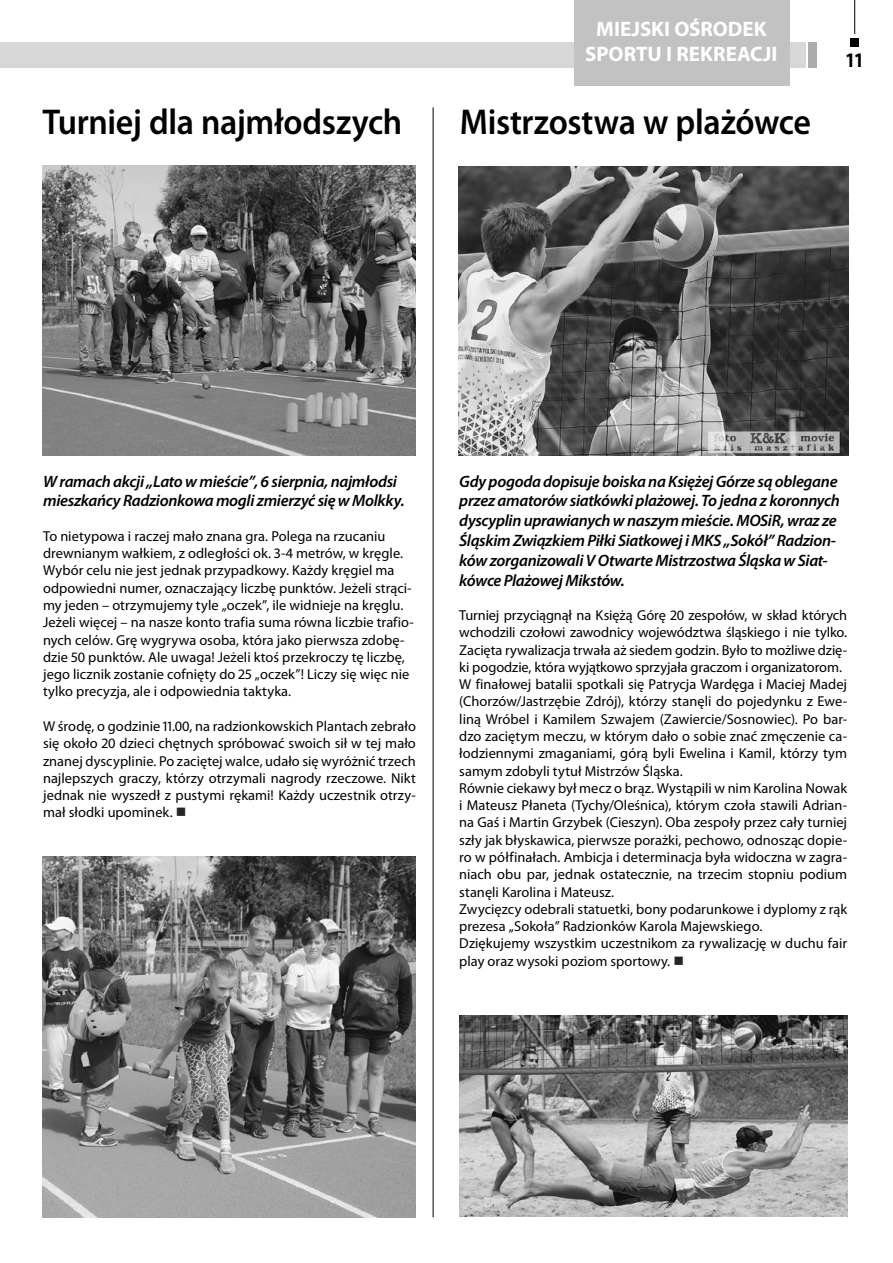
<style>
.page{position:relative;width:893px;height:1263px;background:#fff}
.page>*{position:absolute;margin:0;border:0;box-sizing:border-box;transform-origin:0 0}
.t1{font:600 36px "Myriad Pro";letter-spacing:-.01em;color:#000;scale:.94 1}
.t2{font:700 21px/25.2px "Myriad Pro";color:#fff;text-align:center}
.t3{font:700 20.85px "Myriad Pro";color:#000;scale:.9 1}
.t4{font:italic 600 16.5px/19.8px "Myriad Pro";letter-spacing:-.02em;color:#000}
.t5{font:14.4px/17.2px "Myriad Pro";color:#000}
.s1{color:#242424}
</style>
<div class="page">
<div style="left:0;top:43px;width:806px;height:25px;background:#d7d7d7"></div>
<hr style="left:854px;top:0;width:1px;height:34px;background:#000">
<div style="left:850px;top:38px;width:9px;height:9px;background:#000"></div>
<div style="left:808px;top:43px;width:8px;height:25px;background:#acacac"></div>
<div style="left:574px;top:0;width:216px;height:85px;background:#c2c2c2"></div>
<hr style="left:433px;top:107px;width:1px;height:1110px;background:#000">
<img style="left:43px;top:166px;width:373px;height:289px">
<img style="left:458px;top:167px;width:390px;height:288px">
<img style="left:459px;top:1015px;width:388px;height:201px">
<img style="left:43px;top:857px;width:373px;height:360px">
<h2 class="t2" style="left:585px;top:15px;width:194px">MIEJSKI OŚRODEK<br>SPORTU I REKREACJI</h2>
<h1 class="t1" style="left:43px;top:99px;width:384px">Turniej dla najmłodszych</h1>
<h1 class="t1" style="left:460px;top:99px;width:375px">Mistrzostwa w plażówce</h1>
<h3 class="t3" style="left:845px;top:46px;width:23px">11</h3>
<p class="t4" style="left:43px;top:471px;width:363px">W ramach akcji „Lato w mieście”, 6 sierpnia, najmłodsi mieszkańcy Radzionkowa mogli zmierzyć się w Molkky.</p>
<p class="t5" style="left:43px;top:527px;width:372px">To nietypowa i raczej mało znana gra. Polega na rzucaniu drewnianym wałkiem, z odległości ok. 3-4 metrów, w kręgle.<br>Wybór celu nie jest jednak przypadkowy. Każdy kręgiel ma odpowiedni numer, oznaczający liczbę punktów. Jeżeli strąci&shy;my jeden – otrzymujemy tyle „oczek”, ile widnieje na kręglu.<br>Jeżeli więcej – na nasze konto trafia suma równa liczbie trafio&shy;nych celów. Grę wygrywa osoba, która jako pierwsza zdobę&shy;dzie 50 punktów. Ale uwaga! Jeżeli ktoś przekroczy tę liczbę, jego licznik zostanie cofnięty do 25 „oczek”! Liczy się więc nie tylko precyzja, ale i odpowiednia taktyka.</p>
<p class="t5" style="left:43px;top:717px;width:374px;text-align:justify">W środę, o godzinie 11.00, na radzionkowskich Plantach zebrało się około 20 dzieci chętnych spróbować swoich sił w tej mało znanej dyscyplinie. Po zaciętej walce, udało się wyróżnić trzech najlepszych graczy, którzy otrzymali nagrody rzeczowe. Nikt jednak nie wyszedł z pustymi rękami! Każdy uczestnik otrzy&shy;mał słodki upominek. <span class="s1">■</span></p>
<p class="t4" style="left:459px;top:471px;width:382px">Gdy pogoda dopisuje boiska na Księżej Górze są oblegane przez amatorów siatkówki plażowej. To jedna z koronnych dyscyplin uprawianych w naszym mieście. MOSiR, wraz ze Śląskim Związkiem Piłki Siatkowej i MKS „Sokół” Radzion&shy;ków zorganizowali V Otwarte Mistrzostwa Śląska w Siat&shy;kówce Plażowej Mikstów.</p>
<p class="t5" style="left:459px;top:606px;width:389px">Turniej przyciągnął na Księżą Górę 20 zespołów, w skład których wchodzili czołowi zawodnicy województwa śląskiego i nie tylko.<br>Zacięta rywalizacja trwała aż siedem godzin. Było to możliwe dzię&shy;ki pogodzie, która wyjątkowo sprzyjała graczom i organizatorom.<br>W finałowej batalii spotkali się Patrycja Wardęga i Maciej Madej (Chorzów/Jastrzębie Zdrój), którzy stanęli do pojedynku z Ewe&shy;liną Wróbel i Kamilem Szwajem (Zawiercie/Sosnowiec). Po bar&shy;dzo zaciętym meczu, w którym dało o sobie znać zmęczenie ca&shy;łodziennymi zmaganiami, górą byli Ewelina i Kamil, którzy tym samym zdobyli tytuł Mistrzów Śląska.<br>Równie ciekawy był mecz o brąz. Wystąpili w nim Karolina Nowak i Mateusz Płaneta (Tychy/Oleśnica), którym czoła stawili Adrian&shy;na Gaś i Martin Grzybek (Cieszyn). Oba zespoły przez cały turniej szły jak błyskawica, pierwsze porażki, pechowo, odnosząc dopie&shy;ro w półfinałach. Ambicja i determinacja była widoczna w zagra&shy;niach obu par, jednak ostatecznie, na trzecim stopniu podium stanęli Karolina i Mateusz.<br>Zwycięzcy odebrali statuetki, bony podarunkowe i dyplomy z rąk prezesa „Sokoła” Radzionków Karola Majewskiego.<br>Dziękujemy wszystkim uczestnikom za rywalizację w duchu fair play oraz wysoki poziom sportowy. <span class="s1">■</span></p>
</div>
